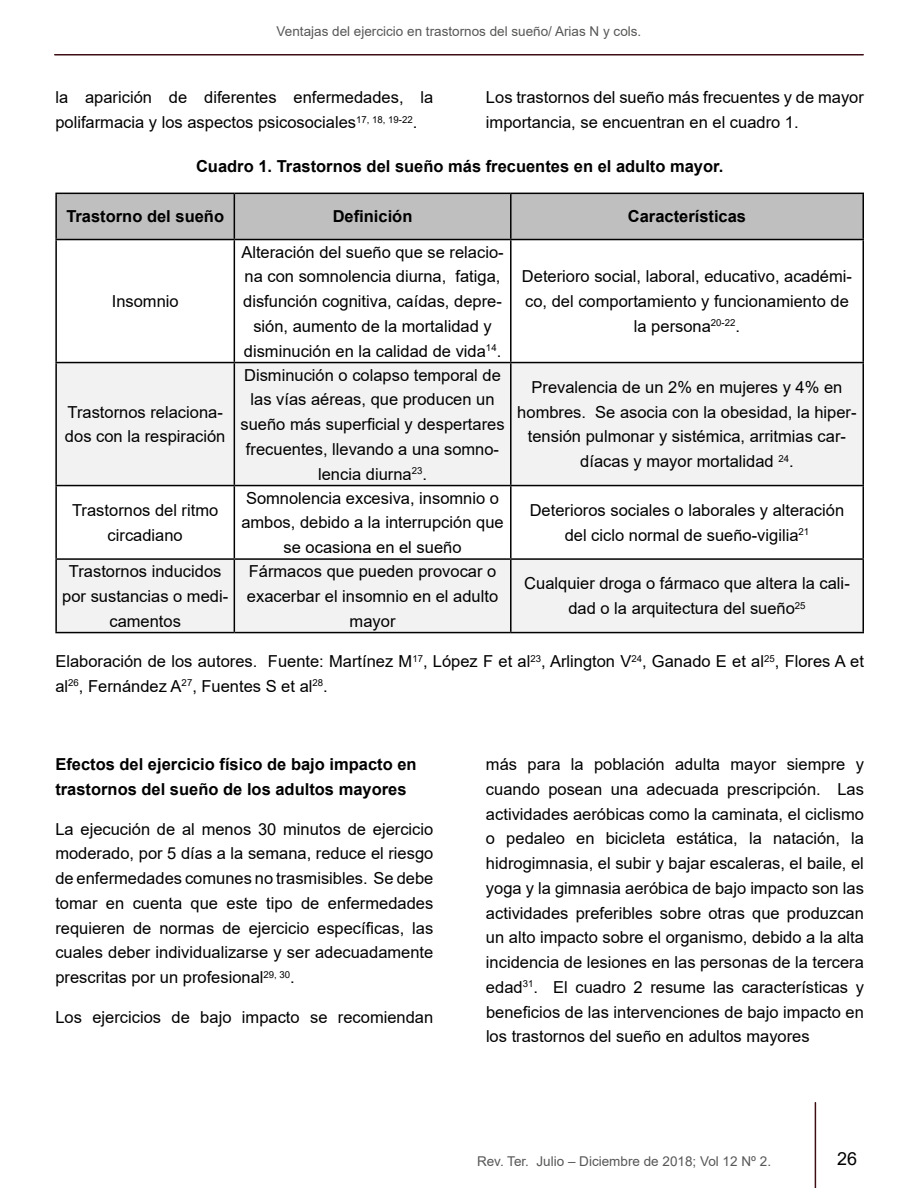
<style>
.page{position:relative;width:918px;height:1188px;background:#fff}
.page>*{position:absolute;margin:0;border:0;box-sizing:border-box;transform-origin:0 0}
.t1{font:18px "Arial";color:#000}
.t2{font:16.5px/24.8px "Arial";color:#000;text-align:center}
.t3{font:700 16.5px/24.8px "Arial";color:#000}
.t4{font:13.5px "Arial";color:#575756}
</style>
<div class="page">
<hr style="left:815px;top:1103px;width:1px;height:85px;background:#3d0f15">
<hr style="left:55px;top:54px;width:808px;height:2px;background:#3d0f15">
<div style="left:57px;top:194px;width:805px;height:45px;background:#bfbfbf"></div>
<svg style="left:57px;top:363px;width:805px;height:269px;fill:#f2f2f2"></svg>
<hr style="left:55px;top:193px;width:179px;height:1px;background:#000">
<hr style="left:55px;top:194px;width:2px;height:45px;background:#000">
<hr style="left:234px;top:193px;width:277px;height:1px;background:#000">
<hr style="left:234px;top:194px;width:1px;height:45px;background:#000">
<hr style="left:511px;top:193px;width:353px;height:1px;background:#000">
<hr style="left:510px;top:194px;width:2px;height:45px;background:#000">
<hr style="left:862px;top:194px;width:2px;height:45px;background:#000">
<hr style="left:55px;top:239px;width:179px;height:1px;background:#000">
<hr style="left:55px;top:240px;width:2px;height:122px;background:#000">
<hr style="left:234px;top:239px;width:277px;height:1px;background:#000">
<hr style="left:234px;top:240px;width:1px;height:122px;background:#000">
<hr style="left:511px;top:239px;width:353px;height:1px;background:#000">
<hr style="left:510px;top:240px;width:2px;height:122px;background:#000">
<hr style="left:862px;top:240px;width:2px;height:122px;background:#000">
<hr style="left:55px;top:362px;width:179px;height:1px;background:#000">
<hr style="left:55px;top:363px;width:2px;height:122px;background:#000">
<hr style="left:234px;top:362px;width:277px;height:1px;background:#000">
<hr style="left:234px;top:363px;width:1px;height:122px;background:#000">
<hr style="left:511px;top:362px;width:353px;height:1px;background:#000">
<hr style="left:510px;top:363px;width:2px;height:122px;background:#000">
<hr style="left:862px;top:363px;width:2px;height:122px;background:#000">
<hr style="left:55px;top:485px;width:179px;height:1px;background:#000">
<hr style="left:55px;top:486px;width:2px;height:72px;background:#000">
<hr style="left:234px;top:485px;width:277px;height:1px;background:#000">
<hr style="left:234px;top:486px;width:1px;height:72px;background:#000">
<hr style="left:511px;top:485px;width:353px;height:1px;background:#000">
<hr style="left:510px;top:486px;width:2px;height:72px;background:#000">
<hr style="left:862px;top:486px;width:2px;height:72px;background:#000">
<hr style="left:55px;top:558px;width:179px;height:2px;background:#000">
<hr style="left:55px;top:560px;width:2px;height:72px;background:#000">
<hr style="left:234px;top:558px;width:277px;height:2px;background:#000">
<hr style="left:234px;top:560px;width:1px;height:72px;background:#000">
<hr style="left:511px;top:558px;width:353px;height:2px;background:#000">
<hr style="left:510px;top:560px;width:2px;height:72px;background:#000">
<hr style="left:862px;top:560px;width:2px;height:72px;background:#000">
<hr style="left:55px;top:632px;width:179px;height:1px;background:#000">
<hr style="left:234px;top:632px;width:277px;height:1px;background:#000">
<hr style="left:511px;top:632px;width:353px;height:1px;background:#000">
<p class="t4" style="left:277px;top:22px;width:366px">Ventajas del ejercicio en trastornos del sueño/ Arias N y cols.</p>
<p class="t2" style="left:55px;top:85px;width:379px;text-align:left">la aparición de diferentes enfermedades, la polifarmacia y los aspectos psicosociales<sup>17,</sup> <sup>18,</sup> <sup>19-22</sup>.</p>
<p class="t2" style="left:486px;top:85px;width:379px;text-align:left">Los trastornos del sueño más frecuentes y de mayor importancia, se encuentran en el cuadro 1.</p>
<p class="t3" style="left:196px;top:154px;width:529px">Cuadro 1. Trastornos del sueño más frecuentes en el adulto mayor.</p>
<p class="t3" style="left:66px;top:204px;width:159px">Trastorno del sueño</p>
<p class="t3" style="left:333px;top:204px;width:81px">Definición</p>
<p class="t3" style="left:628px;top:204px;width:120px">Características</p>
<p class="t2" style="left:112px;top:289px;width:68px">Insomnio</p>
<p class="t2" style="left:65px;top:399px;width:162px;text-align:left">Trastornos relaciona&shy;dos con la respiración</p>
<p class="t2" style="left:72px;top:498px;width:148px">Trastornos del ritmo circadiano</p>
<p class="t2" style="left:241px;top:239px;width:264px">Alteración del sueño que se relacio&shy;na con somnolencia diurna, fatiga, disfunción cognitiva, caídas, depre&shy;sión, aumento de la mortalidad y disminución en la calidad de vida<sup>14</sup>.</p>
<p class="t2" style="left:241px;top:362px;width:266px">Disminución o colapso temporal de las vías aéreas, que producen un sueño más superficial y despertares frecuentes, llevando a una somno&shy;lencia diurna<sup>23</sup>.</p>
<p class="t2" style="left:241px;top:485px;width:264px">Somnolencia excesiva, insomnio o ambos, debido a la interrupción que se ocasiona en el sueño</p>
<p class="t2" style="left:522px;top:264px;width:332px">Deterioro social, laboral, educativo, académi&shy;co, del comportamiento y funcionamiento de la persona<sup>20-22</sup>.</p>
<p class="t2" style="left:517px;top:375px;width:341px">Prevalencia de un 2% en mujeres y 4% en hombres. Se asocia con la obesidad, la hiper&shy;tensión pulmonar y sistémica, arritmias car&shy;díacas y mayor mortalidad <sup>24</sup>.</p>
<p class="t2" style="left:530px;top:498px;width:316px">Deterioros sociales o laborales y alteración del ciclo normal de sueño-vigilia<sup>21</sup></p>
<p class="t2" style="left:62px;top:559px;width:167px">Trastornos inducidos por sustancias o medi&shy;camentos</p>
<p class="t2" style="left:247px;top:559px;width:253px">Fármacos que pueden provocar o exacerbar el insomnio en el adulto mayor</p>
<p class="t2" style="left:524px;top:571px;width:327px">Cualquier droga o fármaco que altera la cali&shy;dad o la arquitectura del sueño<sup>25</sup></p>
<p class="t2" style="left:55px;top:649px;width:810px;text-align:left">Elaboración de los autores. Fuente: Martínez M<sup>17</sup>, López F et al<sup>23</sup>, Arlington V<sup>24</sup>, Ganado E et al<sup>25</sup>, Flores A et al<sup>26</sup>, Fernández A<sup>27</sup>, Fuentes S et al<sup>28</sup>.</p>
<p class="t3" style="left:55px;top:752px;width:363px">Efectos del ejercicio físico de bajo impacto en trastornos del sueño de los adultos mayores</p>
<p class="t2" style="left:55px;top:816px;width:380px;text-align:justify">La ejecución de al menos 30 minutos de ejercicio moderado, por 5 días a la semana, reduce el riesgo de enfermedades comunes no trasmisibles. Se debe tomar en cuenta que este tipo de enfermedades requieren de normas de ejercicio específicas, las cuales deber individualizarse y ser adecuadamente prescritas por un profesional<sup>29,</sup> <sup>30</sup>.</p>
<p class="t2" style="left:55px;top:1005px;width:379px">Los ejercicios de bajo impacto se recomiendan</p>
<p class="t2" style="left:486px;top:752px;width:380px;text-align:justify">más para la población adulta mayor siempre y cuando posean una adecuada prescripción. Las actividades aeróbicas como la caminata, el ciclismo o pedaleo en bicicleta estática, la natación, la hidrogimnasia, el subir y bajar escaleras, el baile, el yoga y la gimnasia aeróbica de bajo impacto son las actividades preferibles sobre otras que produzcan un alto impacto sobre el organismo, debido a la alta incidencia de lesiones en las personas de la tercera edad<sup>31</sup>. El cuadro 2 resume las características y beneficios de las intervenciones de bajo impacto en los trastornos del sueño en adultos mayores</p>
<p class="t4" style="left:477px;top:1152px;width:296px">Rev. Ter. Julio – Diciembre de 2018; Vol 12 Nº 2.</p>
<p class="t1" style="left:837px;top:1147px;width:22px">26</p>
</div>
